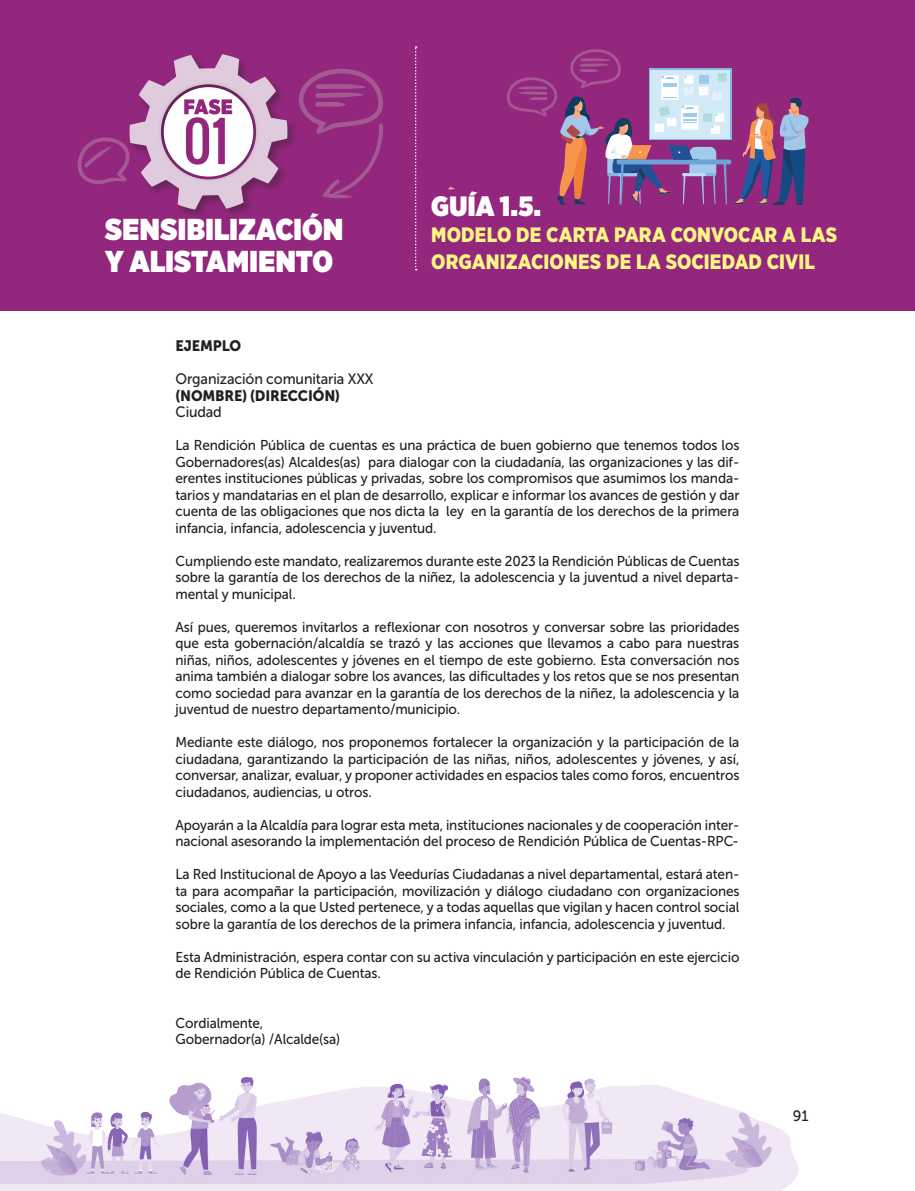
<style>
.page{position:relative;width:915px;height:1191px;background:#fff}
.page>*{position:absolute;margin:0;border:0;box-sizing:border-box;transform-origin:0 0}
.t1{font:900 30.15px/32.2px "Gotham Narrow";letter-spacing:.01em;color:#fff}
.t2{font:900 27.9px "Gotham Narrow";color:#fff}
.t3{font:900 20.85px/26.4px "Gotham Narrow";letter-spacing:.005em;color:#fff685}
.t4{font:15px "Museo Sans 500";letter-spacing:-.01em;color:#231f20;scale:.95 1}
.t5{font:15px "Museo Sans 900";letter-spacing:-.01em;color:#231f20;scale:.95 1}
.t6{font:15px "Museo Sans 500";letter-spacing:-.01em;color:#231f20}
.t7{font:14.25px/16.5px "Museo Sans 500";letter-spacing:-.01em;color:#231f20;text-align:justify;scale:.95 1}
</style>
<div class="page">
<img style="left:0;top:1077px;width:798px;height:114px">
<div style="left:0;top:0;width:914px;height:311px;background:#93277d"></div>
<div style="left:127px;top:53px;width:172px;height:168px;background:#231f20;opacity:.37"></div>
<svg style="left:77px;top:54px;width:210px;height:156px"></svg>
<svg style="left:298px;top:68px;width:85px;height:130px"></svg>
<svg style="left:415px;top:46px;width:1px;height:224px"></svg>
<svg style="left:448px;top:187px;width:7px;height:3px"></svg>
<div style="left:649px;top:69px;width:82px;height:71px;background:#d2e9f7"></div>
<div style="left:616px;top:159px;width:115px;height:5px;background:#6da3d7;border-radius:2px"></div>
<svg style="left:732px;top:97px;width:77px;height:108px"></svg>
<svg style="left:507px;top:49px;width:219px;height:156px"></svg>
<p class="t1" style="left:105px;top:212px;width:239px">SENSIBILIZACIÓN<br>Y ALISTAMIENTO</p>
<p class="t2" style="left:431px;top:187px;width:111px">GUÍA 1.5.</p>
<p class="t3" style="left:431px;top:222px;width:407px">MODELO DE CARTA PARA CONVOCAR A LAS<br>ORGANIZACIONES DE LA SOCIEDAD CIVIL</p>
<p class="t5" style="left:175px;top:337px;width:71px">EJEMPLO</p>
<p class="t4" style="left:175px;top:371px;width:210px">Organización comunitaria XXX</p>
<p class="t5" style="left:175px;top:387px;width:174px">(NOMBRE) (DIRECCIÓN)</p>
<p class="t4" style="left:175px;top:404px;width:50px">Ciudad</p>
<p class="t7" style="left:175px;top:437px;width:595px">La Rendición Pública de cuentas es una práctica de buen gobierno que tenemos todos los Gobernadores(as) Alcaldes(as) para dialogar con la ciudadanía, las organizaciones y las dif&shy;erentes instituciones públicas y privadas, sobre los compromisos que asumimos los manda&shy;tarios y mandatarias en el plan de desarrollo, explicar e informar los avances de gestión y dar cuenta de las obligaciones que nos dicta la ley en la garantía de los derechos de la primera infancia, infancia, adolescencia y juventud.</p>
<p class="t7" style="left:175px;top:552px;width:595px">Cumpliendo este mandato, realizaremos durante este 2023 la Rendición Públicas de Cuentas sobre la garantía de los derechos de la niñez, la adolescencia y la juventud a nivel departa&shy;mental y municipal.</p>
<p class="t7" style="left:175px;top:618px;width:595px">Así pues, queremos invitarlos a reflexionar con nosotros y conversar sobre las prioridades que esta gobernación/alcaldía se trazó y las acciones que llevamos a cabo para nuestras niñas, niños, adolescentes y jóvenes en el tiempo de este gobierno. Esta conversación nos anima también a dialogar sobre los avances, las dificultades y los retos que se nos presentan como sociedad para avanzar en la garantía de los derechos de la niñez, la adolescencia y la juventud de nuestro departamento/municipio.</p>
<p class="t7" style="left:175px;top:734px;width:595px">Mediante este diálogo, nos proponemos fortalecer la organización y la participación de la ciudadana, garantizando la participación de las niñas, niños, adolescentes y jóvenes, y así, conversar, analizar, evaluar, y proponer actividades en espacios tales como foros, encuentros ciudadanos, audiencias, u otros.</p>
<p class="t7" style="left:175px;top:816px;width:595px">Apoyarán a la Alcaldía para lograr esta meta, instituciones nacionales y de cooperación inter&shy;nacional asesorando la implementación del proceso de Rendición Pública de Cuentas-RPC-</p>
<p class="t7" style="left:175px;top:866px;width:595px">La Red Institucional de Apoyo a las Veedurías Ciudadanas a nivel departamental, estará aten&shy;ta para acompañar la participación, movilización y diálogo ciudadano con organizaciones sociales, como a la que Usted pertenece, y a todas aquellas que vigilan y hacen control social sobre la garantía de los derechos de la primera infancia, infancia, adolescencia y juventud.</p>
<p class="t7" style="left:175px;top:948px;width:595px">Esta Administración, espera contar con su activa vinculación y participación en este ejercicio de Rendición Pública de Cuentas.</p>
<p class="t7" style="left:175px;top:1014px;width:94px">Cordialmente,</p>
<p class="t7" style="left:175px;top:1031px;width:175px">Gobernador(a) /Alcalde(sa)</p>
<p class="t6" style="left:792px;top:1107px;width:17px">91</p>
</div>
